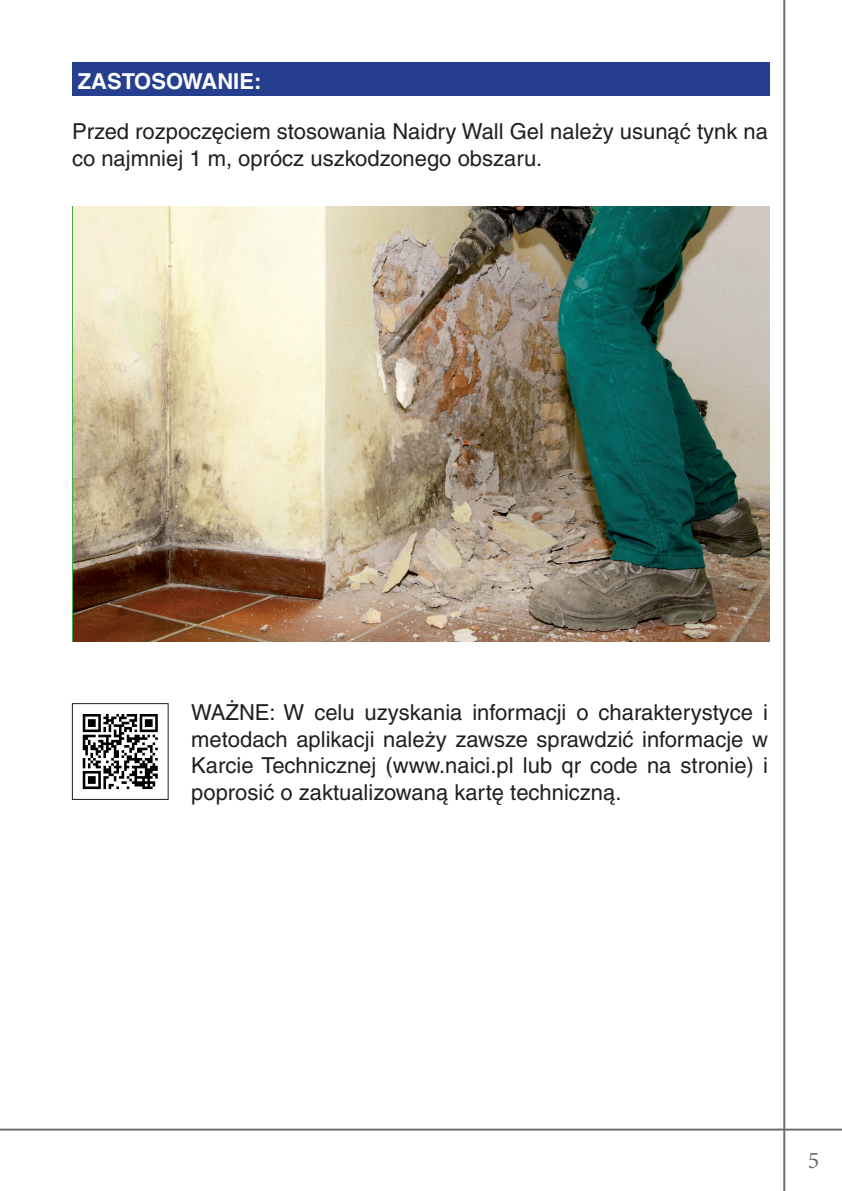
<style>
.page{position:relative;width:842px;height:1191px;background:#fff}
.page>*{position:absolute;margin:0;border:0;box-sizing:border-box;transform-origin:0 0}
.t1{font:24px "Minion Pro";color:#6c6d70}
.t2{font:22px/26.4px "Helvetica CE";color:#231f20}
.t3{font:700 22px "Helvetica CE";color:#fff}
</style>
<div class="page">
<hr style="left:0;top:1128px;width:842px;height:2px;background:#6c6d70">
<hr style="left:783px;top:0;width:2px;height:1191px;background:#6c6d70">
<div style="left:72px;top:62px;width:698px;height:34px;background:#253f8e"></div>
<img style="left:73px;top:206px;width:697px;height:435px">
<svg style="left:83px;top:714px;width:75px;height:75px"></svg>
<div style="left:72px;top:703px;width:97px;height:97px;border:1px solid #231f20"></div>
<p class="t3" style="left:78px;top:68px;width:185px">ZASTOSOWANIE:</p>
<p class="t2" style="left:72px;top:118px;width:697px">Przed rozpoczęciem stosowania Naidry Wall Gel należy usunąć tynk na co najmniej 1 m, oprócz uszkodzonego obszaru.</p>
<p class="t2" style="left:191px;top:699px;width:578px;text-align:justify">WAŻNE: W celu uzyskania informacji o charakterystyce i metodach aplikacji należy zawsze sprawdzić informacje w Karcie Technicznej (www.naici.pl lub qr code na stronie) i poprosić o zaktualizowaną kartę techniczną.</p>
<p class="t1" style="left:808px;top:1144px;width:13px">5</p>
</div>
